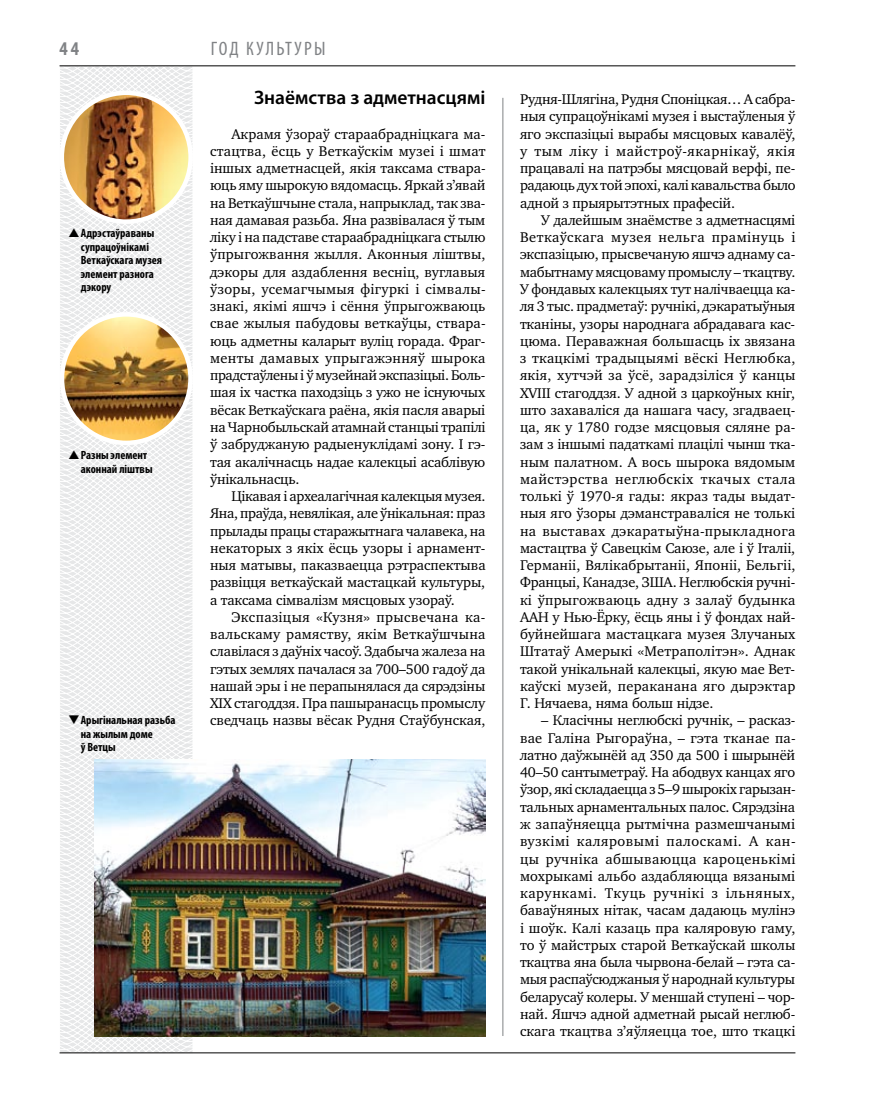
<style>
.page{position:relative;width:872px;height:1106px;background:#fff}
.page>*{position:absolute;margin:0;border:0;box-sizing:border-box;transform-origin:0 0}
.t1{font:600 19.5px "Myriad Pro";color:#000}
.t2{font:condensed 19.5px "Myriad Pro";letter-spacing:.11em;color:#808285}
.t3{font:700 condensed 19.5px "Myriad Pro";color:#808285}
.t4{font:14.4px/17.2px "Charter C";letter-spacing:-.01em;color:#000;text-align:justify}
.t5{font:700 condensed 12px/13.5px "Myriad Pro";color:#000}
</style>
<div class="page">
<svg style="left:59px;top:65px;width:192px;height:989px"></svg>
<hr style="left:502px;top:98px;width:1px;height:938px;background:#808285">
<hr style="left:60px;top:1052px;width:735px;height:1px;background:#000">
<hr style="left:60px;top:65px;width:735px;height:1px;background:#000">
<img style="left:94px;top:760px;width:391px;height:276px">
<img style="left:62px;top:93px;width:129px;height:129px;border-radius:64px">
<div style="left:60px;top:91px;width:133px;height:133px;border:4px solid #fff;border-radius:50%"></div>
<img style="left:62px;top:314px;width:128px;height:128px">
<div style="left:60px;top:312px;width:133px;height:133px;border:4px solid #fff;border-radius:50%"></div>
<svg style="left:69px;top:229px;width:23px;height:9px"></svg>
<svg style="left:69px;top:450px;width:23px;height:10px"></svg>
<svg style="left:80px;top:724px;width:12px;height:1px"></svg>
<h1 class="t3" style="left:60px;top:37px;width:21px">44</h1>
<p class="t5" style="left:81px;top:226px;width:83px">Адрэстаўраваны супрацоўнікамі<br>Веткаўскага музея элемент разнога дэкору</p>
<p class="t5" style="left:81px;top:448px;width:73px">Разны элемент аконнай ліштвы</p>
<p class="t5" style="left:81px;top:713px;width:96px;text-indent:-13px">❑Арыгінальная разьба на жылым доме<br>ў Ветцы</p>
<h1 class="t2" style="left:211px;top:37px;width:116px">Год культуры</h1>
<h1 class="t1" style="left:254px;top:85px;width:233px">Знаёмства з адметнасцямі</h1>
<p class="t4" style="left:210px;top:125px;width:277px;text-indent:21px">Акрамя ўзораў стараабрадніцкага ма&shy;стацтва, ёсць у Веткаўскім музеі і шмат іншых адметнасцей, якія таксама ствара&shy;юць яму шырокую вядомасць. Яркай з’явай на Веткаўшчыне стала, напрыклад, так зва&shy;ная дамавая разьба. Яна развівалася ў тым ліку і на падставе стараабрадніцкага стылю ўпрыгожвання жылля. Аконныя ліштвы, дэкоры для аздаблення весніц, вуглавыя ўзоры, усемагчымыя фігуркі і сімвалы&shy;знакі, якімі яшчэ і сёння ўпрыгожваюць свае жылыя пабудовы веткаўцы, ствара&shy;юць адметны каларыт вуліц горада. Фраг&shy;менты дамавых упрыгажэнняў шырока прадстаўлены і ў музейнай экспазіцыі. Боль&shy;шая іх частка паходзіць з ужо не існуючых вёсак Веткаўскага раёна, якія пасля аварыі на Чарнобыльскай атамнай станцыі трапілі ў забруджаную радыенуклідамі зону. І гэ&shy;тая акалічнасць надае калекцыі асаблівую ўнікальнасць.</p>
<p class="t4" style="left:210px;top:487px;width:277px;text-indent:21px">Цікавая і археалагічная калекцыя музея.<br>Яна, праўда, невялікая, але ўнікальная: праз прылады працы старажытнага чалавека, на некаторых з якіх ёсць узоры і арнамент&shy;ныя матывы, паказваецца рэтраспектыва развіцця веткаўскай мастацкай культуры, а таксама сімвалізм мясцовых узораў.</p>
<p class="t4" style="left:210px;top:608px;width:277px;text-indent:21px">Экспазіцыя «Кузня» прысвечана ка&shy;вальскаму рамяству, якім Веткаўшчына славілася з даўніх часоў. Здабыча жалеза на гэтых землях пачалася за 700–500 гадоў да нашай эры і не перапынялася да сярэдзіны ХІХ стагоддзя. Пра пашыранасць промыслу сведчаць назвы вёсак Рудня Стаўбунская,</p>
<p class="t4" style="left:520px;top:91px;width:277px">Рудня-Шлягіна, Рудня Споніцкая… А сабра&shy;ныя супрацоўнікамі музея і выстаўленыя ў яго экспазіцыі вырабы мясцовых кавалёў, у тым ліку і майстроў-якарнікаў, якія працавалі на патрэбы мясцовай верфі, пе&shy;радаюць дух той эпохі, калі кавальства было адной з прыярытэтных прафесій.</p>
<p class="t4" style="left:520px;top:212px;width:277px;text-indent:21px">У далейшым знаёмстве з адметнасцямі Веткаўскага музея нельга прамінуць і экспазіцыю, прысвечаную яшчэ аднаму са&shy;мабытнаму мясцоваму промыслу – ткацтву.<br>У фондавых калекцыях тут налічваецца ка&shy;ля 3 тыс. прадметаў: ручнікі, дэкаратыўныя тканіны, узоры народнага абрадавага кас&shy;цюма. Пераважная большасць іх звязана з ткацкімі традыцыямі вёскі Неглюбка, якія, хутчэй за ўсё, зарадзіліся ў канцы ХVIII стагоддзя. У адной з царкоўных кніг, што захаваліся да нашага часу, згадваец&shy;ца, як у 1780 годзе мясцовыя сяляне ра&shy;зам з іншымі падаткамі плацілі чынш тка&shy;ным палатном. А вось шырока вядомым майстэрства неглюбскіх ткачых стала толькі ў 1970-я гады: якраз тады выдат&shy;ныя яго ўзоры дэманстраваліся не толькі на выставах дэкаратыўна-прыкладнога мастацтва ў Савецкім Саюзе, але і ў Італіі, Германіі, Вялікабрытаніі, Японіі, Бельгіі, Францыі, Канадзе, ЗША. Неглюбскія ручні&shy;кі ўпрыгожваюць адну з залаў будынка ААН у Нью-Ёрку, ёсць яны і ў фондах най&shy;буйнейшага мастацкага музея Злучаных Штатаў Амерыкі «Метраполітэн». Аднак такой унікальнай калекцыі, якую мае Вет&shy;каўскі музей, пераканана яго дырэктар Г. Нячаева, няма больш нідзе.</p>
<p class="t4" style="left:520px;top:712px;width:277px;text-indent:21px">– Класічны неглюбскі ручнік, – расказ&shy;вае Галіна Рыгораўна, – гэта тканае па&shy;латно даўжынёй ад 350 да 500 і шырынёй 40–50 сантыметраў. На абодвух канцах яго ўзор, які складаецца з 5–9 шырокіх гарызан&shy;тальных арнаментальных палос. Сярэдзіна ж запаўняецца рытмічна размешчанымі вузкімі каляровымі палоскамі. А кан&shy;цы ручніка абшываюцца кароценькімі мохрыкамі альбо аздабляюцца вязанымі карункамі. Ткуць ручнікі з ільняных, баваўняных нітак, часам дадаюць мулінэ і шоўк. Калі казаць пра каляровую гаму, то ў майстрых старой Веткаўскай школы ткацтва яна была чырвона-белай – гэта са&shy;мыя распаўсюджаныя ў народнай культуры беларусаў колеры. У меншай ступені – чор&shy;най. Яшчэ адной адметнай рысай неглюб&shy;скага ткацтва з’яўляецца тое, што ткацкі</p>
</div>
